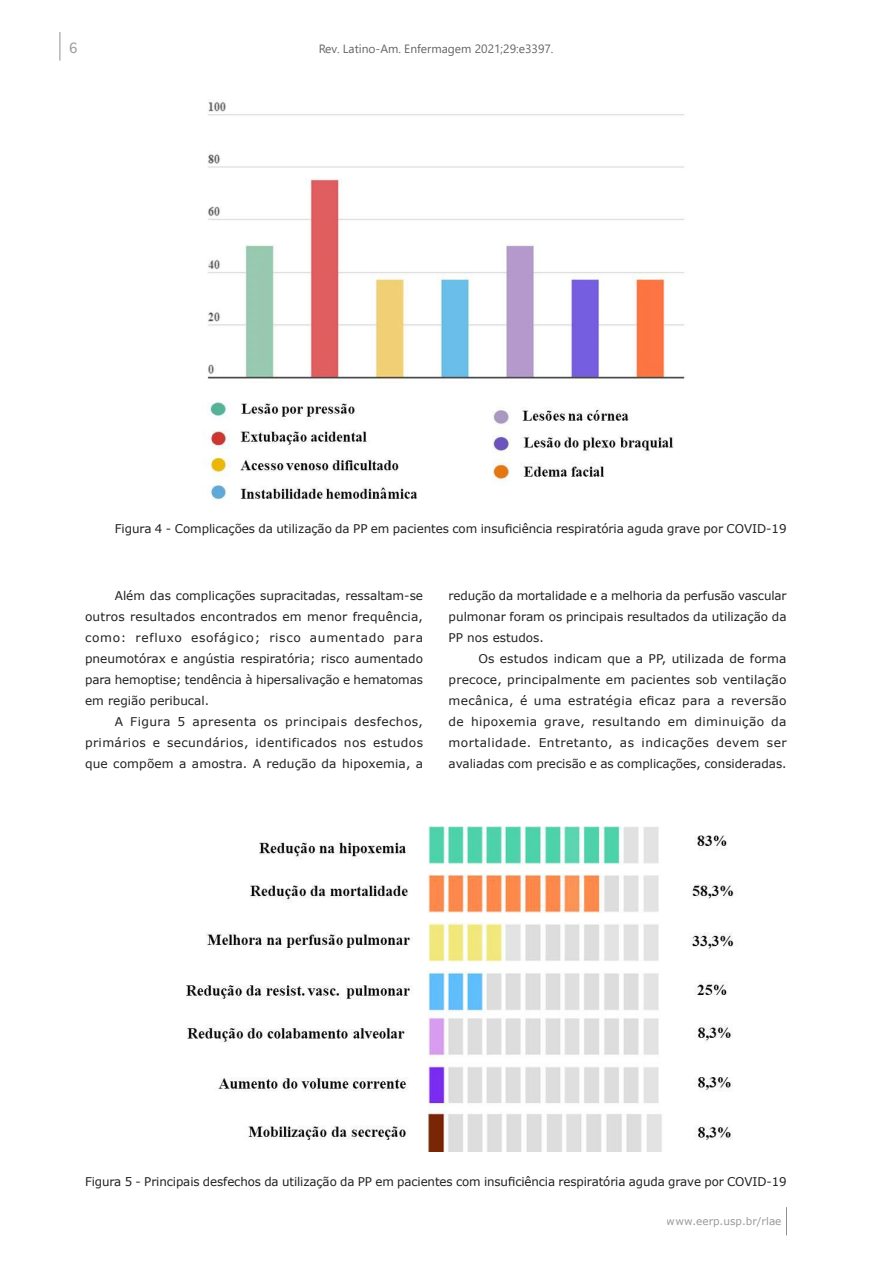
<style>
.page{position:relative;width:893px;height:1263px;background:#fff}
.page>*{position:absolute;margin:0;border:0;box-sizing:border-box;transform-origin:0 0}
.t1{font:13.5px "Geneva";color:#6c6d70}
.Texto{font:12px/21px "Verdana";color:#231f20;text-align:justify}
.Título_de_tabela_e_f{font:12px "Verdana";letter-spacing:-.01em;color:#231f20}
.t2{font:12px "Segoe UI";color:#231f20}
.t3{font:10.5px "Verdana";color:#6c6d70}
</style>
<div class="page">
<svg style="left:786px;top:1207px;width:1px;height:28px"></svg>
<svg style="left:60px;top:32px;width:1px;height:29px"></svg>
<img style="left:207px;top:102px;width:478px;height:398px">
<img style="left:186px;top:826px;width:548px;height:326px">
<p class="t1" style="left:68px;top:40px;width:11px">6</p>
<p class="t2" style="left:318px;top:38px;width:237px">Rev. Latino-Am. Enfermagem 2021;29:e3397.</p>
<p class="Texto" style="left:115px;top:518px;width:673px">Figura 4 - Complicações da utilização da PP em pacientes com insuficiência respiratória aguda grave por COVID-19</p>
<p class="Texto" style="left:85px;top:585px;width:340px;text-indent:30px">Além das complicações supracitadas, ressaltam-se outros resultados encontrados em menor frequência, como: refluxo esofágico; risco aumentado para pneumotórax e angústia respiratória; risco aumentado para hemoptise; tendência à hipersalivação e hematomas em região peribucal.</p>
<p class="Texto" style="left:85px;top:711px;width:340px;text-indent:30px">A Figura 5 apresenta os principais desfechos, primários e secundários, identificados nos estudos que compõem a amostra. A redução da hipoxemia, a</p>
<p class="Texto" style="left:449px;top:585px;width:340px">redução da mortalidade e a melhoria da perfusão vascular pulmonar foram os principais resultados da utilização da PP nos estudos.</p>
<p class="Texto" style="left:449px;top:648px;width:340px;text-indent:30px">Os estudos indicam que a PP, utilizada de forma precoce, principalmente em pacientes sob ventilação mecânica, é uma estratégia eficaz para a reversão de hipoxemia grave, resultando em diminuição da mortalidade. Entretanto, as indicações devem ser avaliadas com precisão e as complicações, consideradas.</p>
<p class="Título_de_tabela_e_f" style="left:85px;top:1173px;width:703px">Figura 5 - Principais desfechos da utilização da PP em pacientes com insuficiência respiratória aguda grave por COVID-19</p>
<p class="t3" style="left:667px;top:1214px;width:116px">www.eerp.usp.br/rlae</p>
</div>
